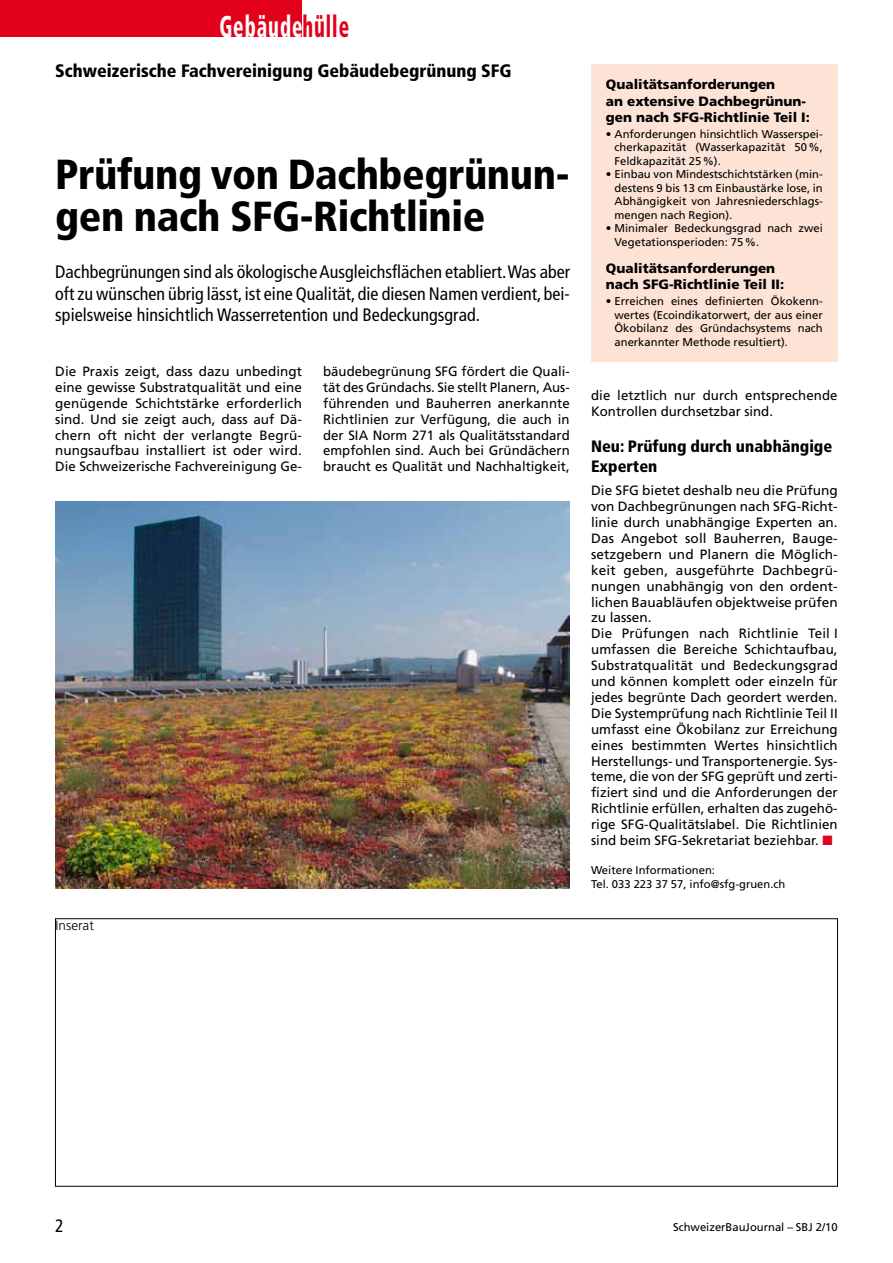
<style>
.page{position:relative;width:893px;height:1263px;background:#fff}
.page>*{position:absolute;margin:0;border:0;box-sizing:border-box;transform-origin:0 0}
.t1{font:900 condensed 42px/42px "Frutiger";letter-spacing:-.01em;color:#000}
.t2{font:900 condensed 30px "Frutiger";letter-spacing:.05em;color:#fff;scale:.65 1}
.t3{font:condensed 18px/21.6px "Frutiger";color:#000;text-align:justify}
.t4{font:900 condensed 18px "Frutiger";color:#000}
.t5{font:900 condensed 16.5px/19.8px "Frutiger";color:#000}
.t6{font:13.5px/15.9px "Frutiger";color:#000;text-align:justify}
.t7{font:900 13.5px/16.5px "Frutiger";color:#000}
.t8{font:300 13.5px "Frutiger";color:#000}
.t9{font:11.25px/13.5px "Frutiger";color:#000;text-align:justify}
.s1{color:#e2001a}
</style>
<div class="page">
<div style="left:0;top:0;width:302px;height:37px;background:#e2001a"></div>
<div style="left:591px;top:64px;width:247px;height:297px;background:#fce3d6"></div>
<img style="left:55px;top:502px;width:515px;height:387px">
<h2 class="t2" style="left:219px;top:8px;width:201px">Gebäude<span class="s1">hülle</span></h2>
<h3 class="t4" style="left:55px;top:60px;width:458px">Schweizerische Fachvereinigung Gebäudebegrünung SFG</h3>
<h1 class="t1" style="left:55px;top:153px;width:516px">Prüfung von Dachbegrünun&shy;gen nach SFG-Richtlinie</h1>
<h3 class="t3" style="left:55px;top:261px;width:516px">Dachbegrünungen sind als ökologische Ausgleichsflächen etabliert. Was aber oft zu wünschen übrig lässt, ist eine Qualität, die diesen Namen verdient, bei&shy;spielsweise hinsichtlich Wasserretention und Bedeckungsgrad.</h3>
<p class="t6" style="left:55px;top:363px;width:248px">Die Praxis zeigt, dass dazu unbedingt eine gewisse Substratqualität und eine genügende Schichtstärke erforderlich sind. Und sie zeigt auch, dass auf Dä&shy;chern oft nicht der verlangte Begrü&shy;nungsaufbau installiert ist oder wird.<br>Die Schweizerische Fachvereinigung Ge-</p>
<p class="t6" style="left:323px;top:363px;width:248px">bäudebegrünung SFG fördert die Quali&shy;tät des Gründachs. Sie stellt Planern, Aus&shy;führenden und Bauherren anerkannte Richtlinien zur Verfügung, die auch in der SIA Norm 271 als Qualitätsstandard empfohlen sind. Auch bei Gründächern braucht es Qualität und Nachhaltigkeit,</p>
<p class="t8" style="left:56px;top:917px;width:40px">Inserat</p>
<p class="t7" style="left:606px;top:76px;width:205px">Qualitätsanforderungen<br>an extensive Dachbegrünun&shy;gen nach SFG-Richtlinie Teil I:</p>
<p class="t9" style="left:615px;top:127px;width:210px;text-indent:-9px">• Anforderungen hinsichtlich Wasserspei&shy;cherkapazität (Wasserkapazität 50%, Feldkapazität 25%).</p>
<p class="t9" style="left:614px;top:168px;width:210px;text-indent:-9px">• Einbau von Mindestschichtstärken (min&shy;destens 9 bis 13 cm Einbaustärke lose, in Abhängigkeit von Jahresniederschlags&shy;mengen nach Region).</p>
<p class="t9" style="left:614px;top:222px;width:210px;text-indent:-9px">• Minimaler Bedeckungsgrad nach zwei<br>Vegetationsperioden: 75%.</p>
<p class="t7" style="left:606px;top:260px;width:180px">Qualitätsanforderungen nach SFG-Richtlinie Teil II:</p>
<p class="t9" style="left:615px;top:294px;width:210px;text-indent:-9px">• Erreichen eines definierten Ökokenn&shy;wertes (Ecoindikatorwert, der aus einer Ökobilanz des Gründachsystems nach anerkannter Methode resultiert).</p>
<p class="t6" style="left:591px;top:387px;width:248px">die letztlich nur durch entsprechende<br>Kontrollen durchsetzbar sind.</p>
<p class="t5" style="left:591px;top:437px;width:243px">Neu: Prüfung durch unabhängige<br>Experten</p>
<p class="t6" style="left:591px;top:482px;width:248px;text-align:left">Die SFG bietet deshalb neu die Prüfung von Dachbegrünungen nach SFG-Richt&shy;linie durch unabhängige Experten an.<br>Das Angebot soll Bauherren, Bauge&shy;setzgebern und Planern die Möglich&shy;keit geben, ausgeführte Dachbegrü&shy;nungen unabhängig von den ordent&shy;lichen Bauabläufen objektweise prüfen zu lassen.<br>Die Prüfungen nach Richtlinie Teil I umfassen die Bereiche Schichtaufbau, Substratqualität und Bedeckungsgrad und können komplett oder einzeln für jedes begrünte Dach geordert werden.<br>Die Systemprüfung nach Richtlinie Teil II umfasst eine Ökobilanz zur Erreichung eines bestimmten Wertes hinsichtlich Herstellungs- und Transportenergie. Sys&shy;teme, die von der SFG geprüft und zerti&shy;fiziert sind und die Anforderungen der Richtlinie erfüllen, erhalten das zugehö&shy;rige SFG-Qualitätslabel. Die Richtlinien sind beim SFG-Sekretariat beziehbar. <span class="s1">■</span></p>
<p class="t9" style="left:591px;top:864px;width:196px">Weitere Informationen:<br>Tel. 033 223 37 57, info@sfg-gruen.ch</p>
<h3 class="t3" style="left:55px;top:1215px;width:10px">2</h3>
<p class="t9" style="left:673px;top:1220px;width:166px">SchweizerBauJournal – SBJ 2/10</p>
</div>
